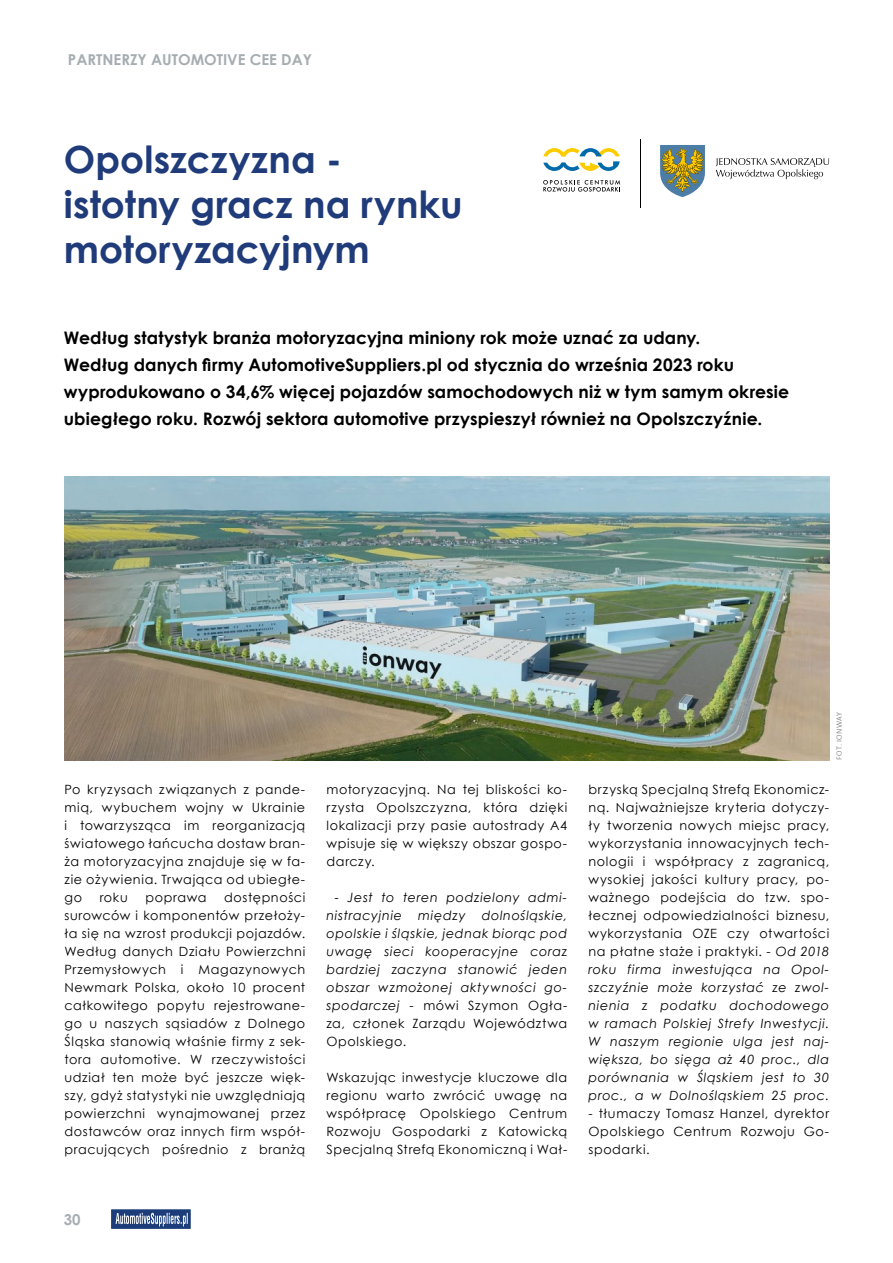
<style>
.page{position:relative;width:893px;height:1263px;background:#fff}
.page>*{position:absolute;margin:0;border:0;box-sizing:border-box;transform-origin:0 0}
.t1{font:700 37.5px/45px "Century Gothic";color:#203b7a}
.t2{font:700 17.25px/27px "Century Gothic";letter-spacing:.005em;color:#000}
.t3{font:700 15px "Century Gothic";color:#a6adb1}
.t4{font:12.75px/18px "Century Gothic";letter-spacing:.05em;color:#000;text-align:justify}
.t5{font:italic 12.75px/18px "Century Gothic";letter-spacing:.05em;color:#000}
.t6{font:300 8.25px "Calibri";letter-spacing:.06em;color:#706f6f}
.s1{font-style:normal}
.s2{font-style:italic}
</style>
<div class="page">
<div style="left:112px;top:1210px;width:78px;height:18px;background:#1c3d7a"></div>
<svg style="left:116px;top:1213px;width:72px;height:13px"></svg>
<hr style="left:640px;top:139px;width:1px;height:69px;background:#000">
<svg style="left:660px;top:145px;width:45px;height:52px;background:#8e9771"></svg>
<svg style="left:715px;top:158px;width:114px;height:21px"></svg>
<svg style="left:543px;top:180px;width:77px;height:12px"></svg>
<svg style="left:543px;top:148px;width:77px;height:23px"></svg>
<img style="left:64px;top:476px;width:766px;height:284px">
<p class="t3" style="left:68px;top:48px;width:246px">PARTNERZY AUTOMOTIVE CEE DAY</p>
<h1 class="t1" style="left:64px;top:135px;width:400px">Opolszczyzna - istotny gracz na rynku motoryzacyjnym</h1>
<p class="t2" style="left:64px;top:323px;width:727px">Według statystyk branża motoryzacyjna miniony rok może uznać za udany.<br>Według danych firmy AutomotiveSuppliers.pl od stycznia do września 2023 roku wyprodukowano o 34,6% więcej pojazdów samochodowych niż w tym samym okresie ubiegłego roku. Rozwój sektora automotive przyspieszył również na Opolszczyźnie.</p>
<p class="t6" style="left:834px;top:760px;width:50px;rotate:-90deg">FOT. IONWAY</p>
<p class="t4" style="left:64px;top:780px;width:242px">Po kryzysach związanych z pande&shy;mią, wybuchem wojny w Ukrainie i towarzysząca im reorganizacją światowego łańcucha dostaw bran&shy;ża motoryzacyjna znajduje się w fa&shy;zie ożywienia. Trwająca od ubiegłe&shy;go</p>
<p class="t4" style="left:64px;top:888px;width:242px;text-indent:160px">dostępności surowców i komponentów przełoży&shy;ła się na wzrost produkcji pojazdów.<br>Według danych Działu Powierzchni Przemysłowych i Magazynowych Newmark Polska, około 10 procent całkowitego popytu rejestrowane&shy;go u naszych sąsiadów z Dolnego Śląska stanowią właśnie firmy z sek&shy;tora automotive. W rzeczywistości udział ten może być jeszcze więk&shy;szy, gdyż statystyki nie uwzględniają powierzchni wynajmowanej przez dostawców oraz innych firm współ&shy;pracujących pośrednio z branżą</p>
<p class="t4" style="left:100px;top:888px;width:30px">roku</p>
<p class="t4" style="left:146px;top:888px;width:63px">poprawa</p>
<p class="t4" style="left:326px;top:780px;width:242px">motoryzacyjną. Na tej bliskości ko&shy;rzysta Opolszczyzna, która dzięki lokalizacji przy pasie autostrady A4 wpisuje się w większy obszar gospo&shy;darczy.</p>
<p class="t5" style="left:326px;top:888px;width:242px;text-indent:8px">- Jest to teren podzielony admi&shy;nistracyjnie</p>
<p class="t5" style="left:326px;top:906px;width:242px;text-align:justify;text-indent:155px">dolnośląskie, opolskie i śląskie, jednak biorąc pod uwagę sieci kooperacyjne coraz bardziej zaczyna stanowić jeden obszar wzmożonej aktywności go&shy;spodarczej <span class="s1">- mówi Szymon Ogła&shy;za, członek Zarządu Województwa Opolskiego.</span></p>
<p class="t4" style="left:326px;top:1068px;width:242px">Wskazując inwestycje kluczowe dla regionu warto zwrócić uwagę na współpracę Opolskiego Centrum Rozwoju Gospodarki z Katowicką Specjalną Strefą Ekonomiczną i Wał-</p>
<p class="t5" style="left:418px;top:906px;width:49px">między</p>
<p class="t4" style="left:588px;top:780px;width:242px">brzyską Specjalną Strefą Ekonomicz&shy;ną. Najważniejsze kryteria dotyczy&shy;ły tworzenia nowych miejsc pracy, wykorzystania innowacyjnych tech&shy;nologii i współpracy z zagranicą, wysokiej jakości kultury pracy, po&shy;ważnego podejścia do tzw. spo&shy;łecznej odpowiedzialności biznesu, wykorzystania OZE czy otwartości na płatne staże i praktyki. <span class="s2">- Od 2018 roku firma inwestująca na Opol&shy;szczyźnie może korzystać ze zwol&shy;nienia z podatku dochodowego w ramach Polskiej Strefy Inwestycji.<br>W naszym regionie ulga jest naj&shy;większa, bo sięga aż 40 proc., dla porównania w Śląskiem jest to 30 proc., a w Dolnośląskiem 25 proc.</span></p>
<p class="t4" style="left:588px;top:1104px;width:242px">- tłumaczy Tomasz Hanzel, dyrektor Opolskiego Centrum Rozwoju Go&shy;spodarki.</p>
<p class="t3" style="left:64px;top:1208px;width:18px">30</p>
</div>
